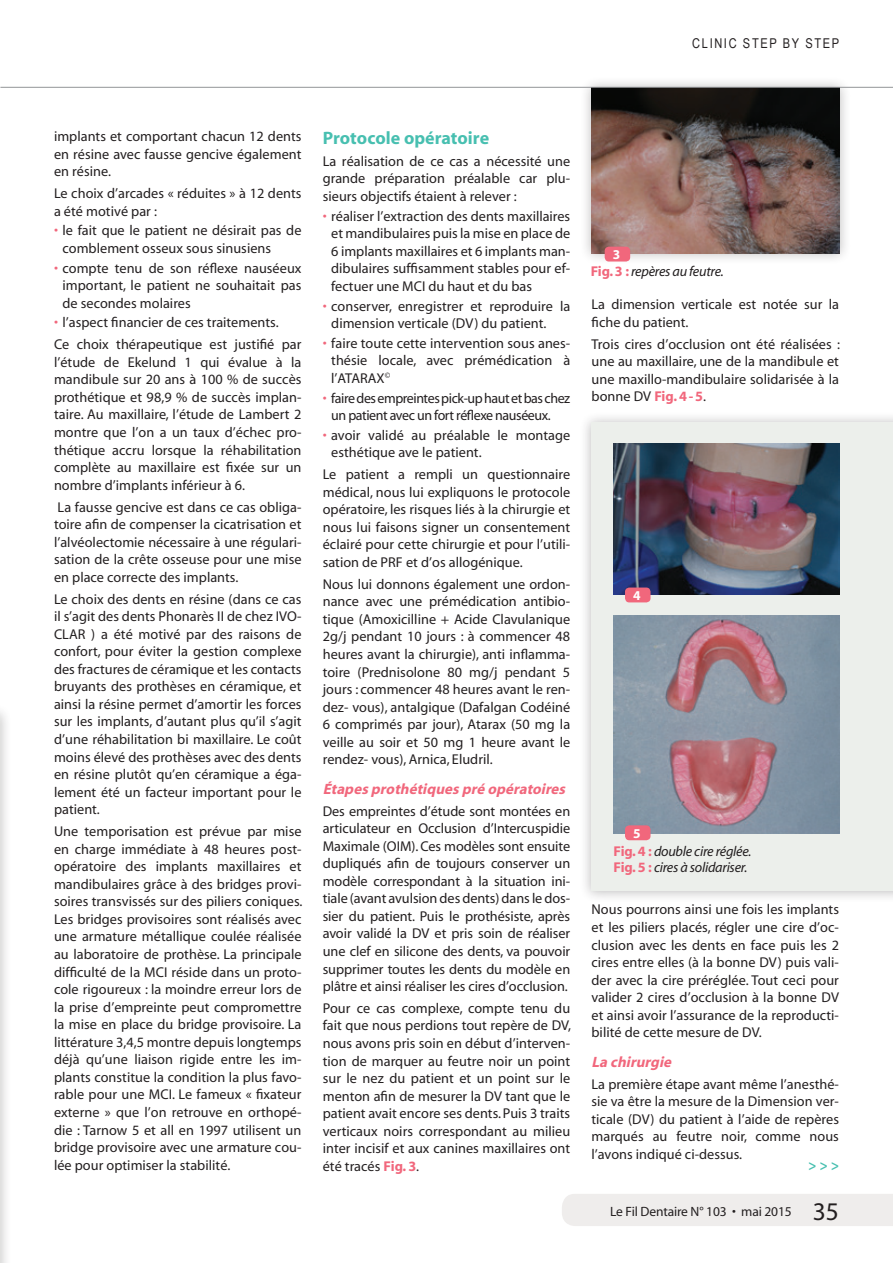
<style>
.page{position:relative;width:893px;height:1263px;background:#fff}
.page>*{position:absolute;margin:0;border:0;box-sizing:border-box;transform-origin:0 0}
.t1{font:700 18px "Myriad";letter-spacing:-.005em;color:#47bfb0}
.t2{font:16.5px "Arial Narrow";color:#47bfb0}
.t3{font:italic 700 15px "Myriad";color:#f1677c}
.t4{font:14.25px/17.5px "Myriad";letter-spacing:.005em;color:#231f20;text-align:justify}
.t5{font:14.25px/17.5px "Myriad";letter-spacing:-.03em;color:#231f20}
.t6{font:italic 14.25px/16.8px "Myriad";letter-spacing:-.02em;color:#231f20}
.t7{font:13.5px "Myriad";letter-spacing:-.01em;color:#231f20}
.t8{font:13.5px "Arial Narrow";letter-spacing:.12em;color:#231f20}
.t9{font:700 13.5px "Myriad";color:#fff}
.s1{color:#f1677c}
.s2{font-weight:700;color:#f1677c}
.s3{font-weight:700;font-style:normal;color:#f1677c}
.s4{font-size:25.5px}
</style>
<div class="page">
<div style="left:0;top:703px;width:11px;height:560px;background:#231f20;opacity:.3"></div>
<div style="left:580px;top:76px;width:272px;height:189px;background:#231f20;opacity:.3"></div>
<img style="left:592px;top:88px;width:248px;height:165px">
<div style="left:605px;top:247px;width:25px;height:14px;background:#f1677c;border-radius:4px"></div>
<div style="left:580px;top:411px;width:313px;height:491px;background:#231f20;opacity:.3"></div>
<div style="left:591px;top:423px;width:302px;height:468px;background:#ecefeb"></div>
<img style="left:613px;top:443px;width:227px;height:152px">
<img style="left:613px;top:615px;width:227px;height:218px">
<div style="left:625px;top:825px;width:25px;height:15px;background:#f1677c;border-radius:4px"></div>
<div style="left:625px;top:587px;width:25px;height:15px;background:#f1677c;border-radius:4px"></div>
<div style="left:562px;top:1194px;width:331px;height:32px;background:#efedec"></div>
<hr style="left:0;top:87px;width:893px;height:1px;background:#939598">
<p class="t8" style="left:692px;top:34px;width:148px">CLINIC STEP BY STEP</p>
<p class="t4" style="left:54px;top:128px;width:249px">implants et comportant chacun 12 dents en résine avec fausse gencive également en résine.</p>
<p class="t4" style="left:54px;top:185px;width:249px">Le choix d’arcades « réduites » à 12 dents a été motivé par :</p>
<p class="t4" style="left:63px;top:222px;width:240px;text-indent:-9px"><span class="s1">•</span> le fait que le patient ne désirait pas de comblement osseux sous sinusiens</p>
<p class="t4" style="left:63px;top:260px;width:240px;text-indent:-9px"><span class="s1">•</span> compte tenu de son réflexe nauséeux important, le patient ne souhaitait pas de secondes molaires</p>
<p class="t4" style="left:54px;top:312px;width:249px;line-height:21.8px"><span class="s1">•</span> l’aspect financier de ces traitements.<br>Ce choix thérapeutique est justifié par</p>
<p class="t4" style="left:54px;top:354px;width:249px">l’étude de Ekelund 1 qui évalue à la mandibule sur 20 ans à 100 % de succès prothétique et 98,9 % de succès implan&shy;taire. Au maxillaire, l’étude de Lambert 2 montre que l’on a un taux d’échec pro&shy;thétique accru lorsque la réhabilitation complète au maxillaire est fixée sur un nombre d’implants inférieur à 6.</p>
<p class="t4" style="left:54px;top:499px;width:249px">La fausse gencive est dans ce cas obliga&shy;toire afin de compenser la cicatrisation et l’alvéolectomie nécessaire à une régulari&shy;sation de la crête osseuse pour une mise en place correcte des implants.</p>
<p class="t4" style="left:54px;top:591px;width:249px">Le choix des dents en résine (dans ce cas il s’agit des dents Phonarès II de chez IVO-CLAR ) a été motivé par des raisons de confort, pour éviter la gestion complexe des fractures de céramique et les contacts bruyants des prothèses en céramique, et ainsi la résine permet d’amortir les forces sur les implants, d’autant plus qu’il s’agit d’une réhabilitation bi maxillaire. Le coût moins élevé des prothèses avec des dents en résine plutôt qu’en céramique a éga&shy;lement été un facteur important pour le patient.</p>
<p class="t4" style="left:54px;top:823px;width:250px">Une temporisation est prévue par mise en charge immédiate à 48 heures post&shy;opératoire des implants maxillaires et mandibulaires grâce à des bridges provi&shy;soires transvissés sur des piliers coniques.<br>Les bridges provisoires sont réalisés avec une armature métallique coulée réalisée au laboratoire de prothèse. La principale difficulté de la MCI réside dans un proto&shy;cole rigoureux : la moindre erreur lors de la prise d’empreinte peut compromettre la mise en place du bridge provisoire. La littérature 3,4,5 montre depuis longtemps déjà qu’une liaison rigide entre les im&shy;plants constitue la condition la plus favo&shy;rable pour une MCI. Le fameux « fixateur externe » que l’on retrouve en orthopé&shy;die : Tarnow 5 et all en 1997 utilisent un bridge provisoire avec une armature cou&shy;lée pour optimiser la stabilité.</p>
<p class="t1" style="left:323px;top:129px;width:168px">Protocole opératoire</p>
<p class="t4" style="left:323px;top:153px;width:249px">La réalisation de ce cas a nécessité une grande préparation préalable car plu&shy;sieurs objectifs étaient à relever :</p>
<p class="t4" style="left:331px;top:208px;width:240px;text-indent:-9px"><span class="s1">•</span> réaliser l’extraction des dents maxillaires et mandibulaires puis la mise en place de 6 implants maxillaires et 6 implants man&shy;dibulaires suffisamment stables pour ef&shy;fectuer une MCI du haut et du bas</p>
<p class="t4" style="left:331px;top:298px;width:240px;text-indent:-9px"><span class="s1">•</span> conserver, enregistrer et reproduire la dimension verticale (DV) du patient.</p>
<p class="t4" style="left:331px;top:335px;width:240px;text-indent:-9px"><span class="s1">•</span> faire toute cette intervention sous anes&shy;thésie locale, avec prémédication à l’ATARAX<sup>©</sup></p>
<p class="t5" style="left:331px;top:390px;width:240px;text-indent:-9px"><span class="s1">•</span> faire des empreintes pick-up haut et bas chez un patient avec un fort réflexe nauséeux.</p>
<p class="t4" style="left:331px;top:427px;width:240px;text-indent:-9px"><span class="s1">•</span> avoir validé au préalable le montage esthétique ave le patient.</p>
<p class="t4" style="left:323px;top:466px;width:249px">Le patient a rempli un questionnaire médical, nous lui expliquons le protocole opératoire, les risques liés à la chirurgie et nous lui faisons signer un consentement éclairé pour cette chirurgie et pour l’utili&shy;sation de PRF et d’os allogénique.</p>
<p class="t4" style="left:323px;top:576px;width:249px">Nous lui donnons également une ordon&shy;nance avec une prémédication antibio&shy;tique (Amoxicilline + Acide Clavulanique 2g/j pendant 10 jours : à commencer 48 heures avant la chirurgie), anti inflamma&shy;toire (Prednisolone 80 mg/j pendant 5 jours : commencer 48 heures avant le ren&shy;dez- vous), antalgique (Dafalgan Codéiné 6 comprimés par jour), Atarax (50 mg la veille au soir et 50 mg 1 heure avant le rendez- vous), Arnica, Eludril.</p>
<p class="t3" style="left:323px;top:781px;width:247px">Étapes prothétiques pré opératoires</p>
<p class="t4" style="left:323px;top:803px;width:249px">Des empreintes d’étude sont montées en articulateur en Occlusion d’Intercuspidie Maximale (OIM). Ces modèles sont ensuite dupliqués afin de toujours conserver un modèle correspondant à la situation ini&shy;tiale (avant avulsion des dents) dans le dos&shy;sier du patient. Puis le prothésiste, après avoir validé la DV et pris soin de réaliser une clef en silicone des dents, va pouvoir supprimer toutes les dents du modèle en plâtre et ainsi réaliser les cires d’occlusion.</p>
<p class="t4" style="left:323px;top:1000px;width:250px">Pour ce cas complexe, compte tenu du fait que nous perdions tout repère de DV, nous avons pris soin en début d’interven&shy;tion de marquer au feutre noir un point sur le nez du patient et un point sur le menton afin de mesurer la DV tant que le patient avait encore ses dents. Puis 3 traits verticaux noirs correspondant au milieu inter incisif et aux canines maxillaires ont été tracés <span class="s2">Fig. 3</span>.</p>
<p class="t9" style="left:613px;top:248px;width:9px">3</p>
<p class="t6" style="left:591px;top:263px;width:134px"><span class="s3">Fig. 3 :</span> repères au feutre.</p>
<p class="t4" style="left:591px;top:296px;width:249px">La dimension verticale est notée sur la fiche du patient.</p>
<p class="t4" style="left:591px;top:336px;width:250px">Trois cires d’occlusion ont été réalisées : une au maxillaire, une de la mandibule et une maxillo-mandibulaire solidarisée à la bonne DV <span class="s2">Fig. 4-5</span>.</p>
<p class="t9" style="left:633px;top:588px;width:9px">4</p>
<p class="t9" style="left:633px;top:826px;width:9px">5</p>
<p class="t6" style="left:614px;top:843px;width:139px"><span class="s3">Fig. 4 :</span> double cire réglée.<br><span class="s3">Fig. 5 :</span> cires à solidariser.</p>
<p class="t4" style="left:591px;top:901px;width:249px">Nous pourrons ainsi une fois les implants et les piliers placés, régler une cire d’oc&shy;clusion avec les dents en face puis les 2 cires entre elles (à la bonne DV) puis vali&shy;der avec la cire préréglée. Tout ceci pour valider 2 cires d’occlusion à la bonne DV et ainsi avoir l’assurance de la reproducti&shy;bilité de cette mesure de DV.</p>
<p class="t3" style="left:591px;top:1054px;width:85px">La chirurgie</p>
<p class="t4" style="left:591px;top:1075px;width:249px">La première étape avant même l’anesthé&shy;sie va être la mesure de la Dimension ver&shy;ticale (DV) du patient à l’aide de repères marqués au feutre noir, comme nous l’avons indiqué ci-dessus.</p>
<p class="t2" style="left:808px;top:1154px;width:32px">&gt; &gt; &gt;</p>
<p class="t7" style="left:610px;top:1204px;width:230px">Le Fil Dentaire N° 103 • mai 2015 <span class="s4">35</span></p>
</div>
